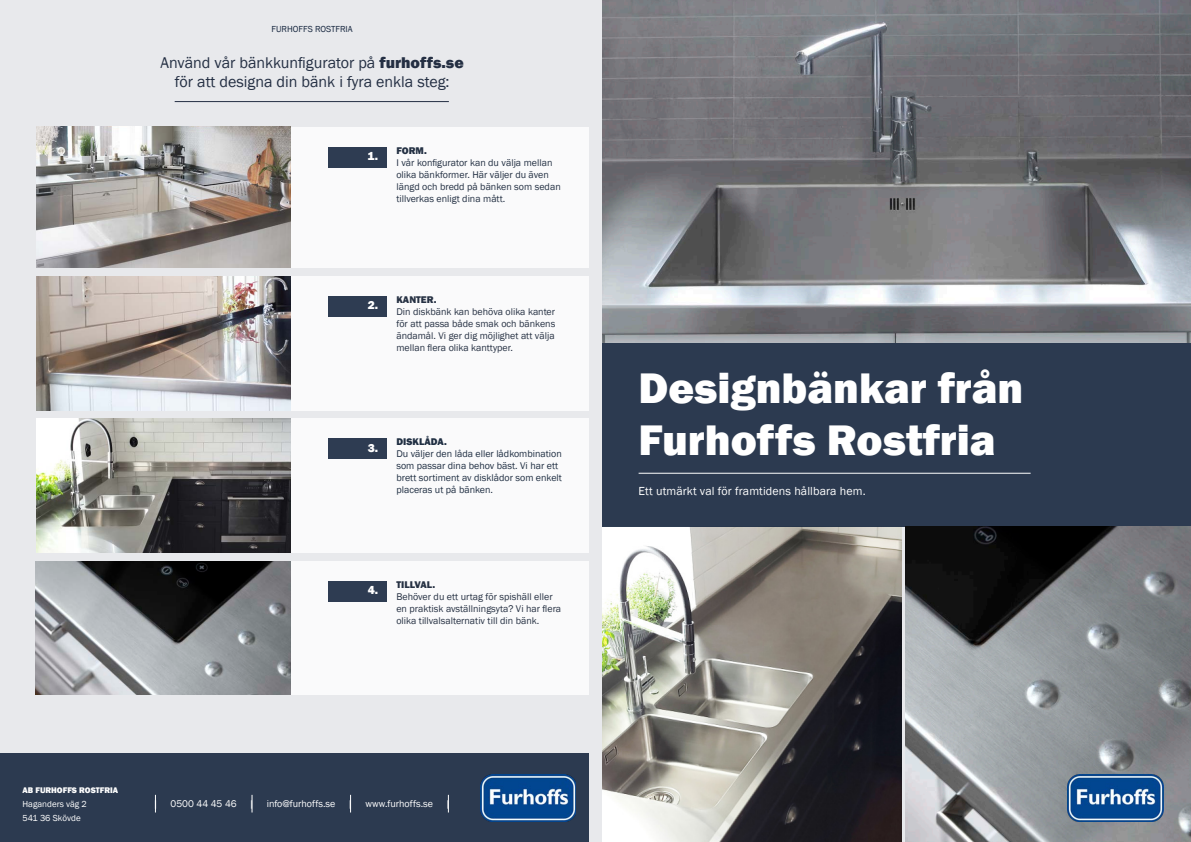
<style>
.page{position:relative;width:1191px;height:842px;background:#e8e9ec}
.page>*{position:absolute;margin:0;border:0;box-sizing:border-box;transform-origin:0 0}
.t1{font:800 44px "Franklin Gothic";color:#fff}
.t2{font:16px "Franklin Gothic";color:#242f43}
.t3{font:12px "Franklin Gothic";letter-spacing:.01em;color:#fff}
.t4{font:800 12px "Franklin Gothic";color:#fff}
.t5{font:10px/12px "Franklin Gothic";color:#263143;text-align:justify}
.t6{font:10px/12px "Franklin Gothic";color:#1f2e42}
.t7{font:10px/12px "Franklin Gothic";color:#233043}
.t8{font:10px "Franklin Gothic";color:#fff}
.t9{font:800 10px "Franklin Gothic";color:#263143}
.t10{font:800 10px "Franklin Gothic";color:#1f2e42}
.t11{font:800 10px "Franklin Gothic";color:#233043}
.t12{font:9px "Franklin Gothic";color:#fff}
.t13{font:9px "Franklin Gothic";color:#17273f}
.t14{font:800 8.4px "Franklin Gothic";color:#fff}
.s1{font-weight:800}
</style>
<div class="page">
<img style="left:603px;top:527px;width:298px;height:315px">
<div style="left:36px;top:127px;width:552px;height:140px;background:#fff"></div>
<img style="left:36px;top:127px;width:255px;height:140px">
<div style="left:36px;top:277px;width:552px;height:134px;background:#fff"></div>
<img style="left:36px;top:277px;width:255px;height:134px">
<div style="left:36px;top:418px;width:552px;height:135px;background:#fff"></div>
<img style="left:36px;top:418px;width:255px;height:135px">
<div style="left:36px;top:561px;width:552px;height:133px;background:#fff"></div>
<img style="left:36px;top:561px;width:255px;height:133px">
<hr style="left:175px;top:101px;width:274px;height:1px;background:#242f43">
<div style="left:329px;top:296px;width:58px;height:21px;background:#2e3c52"></div>
<div style="left:329px;top:147px;width:58px;height:20px;background:#2e3c52"></div>
<div style="left:329px;top:438px;width:58px;height:21px;background:#2e3c52"></div>
<div style="left:329px;top:581px;width:58px;height:21px;background:#2e3c52"></div>
<div style="left:602px;top:343px;width:589px;height:184px;background:#2c3a50"></div>
<hr style="left:638px;top:473px;width:392px;height:1px;background:#fff">
<img style="left:602px;top:0;width:589px;height:343px">
<img style="left:905px;top:527px;width:286px;height:315px">
<img style="left:1067px;top:775px;width:96px;height:47px">
<div style="left:0;top:753px;width:589px;height:89px;background:#2c3a50"></div>
<img style="left:480px;top:775px;width:96px;height:47px">
<svg style="left:155px;top:795px;width:1px;height:17px"></svg>
<svg style="left:251px;top:795px;width:1px;height:17px"></svg>
<svg style="left:350px;top:795px;width:1px;height:17px"></svg>
<svg style="left:448px;top:795px;width:1px;height:17px"></svg>
<p class="t13" style="left:271px;top:23px;width:83px">FURHOFFS ROSTFRIA</p>
<p class="t2" style="left:161px;top:53px;width:305px">Använd vår bänkkunfigurator på <span class="s1">furhoffs.se</span></p>
<p class="t2" style="left:175px;top:72px;width:276px">för att designa din bänk i fyra enkla steg:</p>
<p class="t4" style="left:367px;top:148px;width:12px">1.</p>
<p class="t11" style="left:396px;top:144px;width:32px">FORM.</p>
<p class="t7" style="left:396px;top:156px;width:166px">I vår konfigurator kan du välja mellan olika bänkformer. Här väljer du även längd och bredd på bänken som sedan tillverkas enligt dina mått.</p>
<p class="t4" style="left:368px;top:298px;width:12px">2.</p>
<p class="t9" style="left:396px;top:293px;width:41px">KANTER.</p>
<p class="t5" style="left:396px;top:306px;width:160px">Din diskbänk kan behöva olika kanter för att passa både smak och bänkens ändamål. Vi ger dig möjlighet att välja mellan flera olika kanttyper.</p>
<p class="t4" style="left:368px;top:440px;width:12px">3.</p>
<p class="t10" style="left:396px;top:436px;width:52px">DISKLÅDA.</p>
<p class="t6" style="left:396px;top:448px;width:167px">Du väljer den låda eller lådkombination som passar dina behov bäst. Vi har ett brett sortiment av disklådor som enkelt placeras ut på bänken.</p>
<p class="t4" style="left:368px;top:582px;width:12px">4.</p>
<p class="t9" style="left:396px;top:578px;width:40px">TILLVAL.</p>
<p class="t5" style="left:396px;top:591px;width:166px;text-align:left">Behöver du ett urtag för spishäll eller en praktisk avställningsyta? Vi har flera olika tillvalsalternativ till din bänk.</p>
<p class="t14" style="left:23px;top:784px;width:97px">AB FURHOFFS ROSTFRIA</p>
<p class="t12" style="left:23px;top:798px;width:66px">Haganders väg 2</p>
<p class="t12" style="left:23px;top:812px;width:60px">541 36 Skövde</p>
<p class="t8" style="left:170px;top:797px;width:68px">0500 44 45 46</p>
<p class="t8" style="left:249px;top:797px;width:6px">|</p>
<p class="t8" style="left:267px;top:797px;width:70px">info@furhoffs.se</p>
<p class="t8" style="left:348px;top:797px;width:6px">|</p>
<p class="t8" style="left:365px;top:797px;width:69px">www.furhoffs.se</p>
<p class="t8" style="left:445px;top:797px;width:6px">|</p>
<p class="t1" style="left:638px;top:360px;width:386px">Designbänkar från</p>
<p class="t1" style="left:638px;top:412px;width:358px">Furhoffs Rostfria</p>
<p class="t3" style="left:638px;top:483px;width:229px">Ett utmärkt val för framtidens hållbara hem.</p>
</div>
